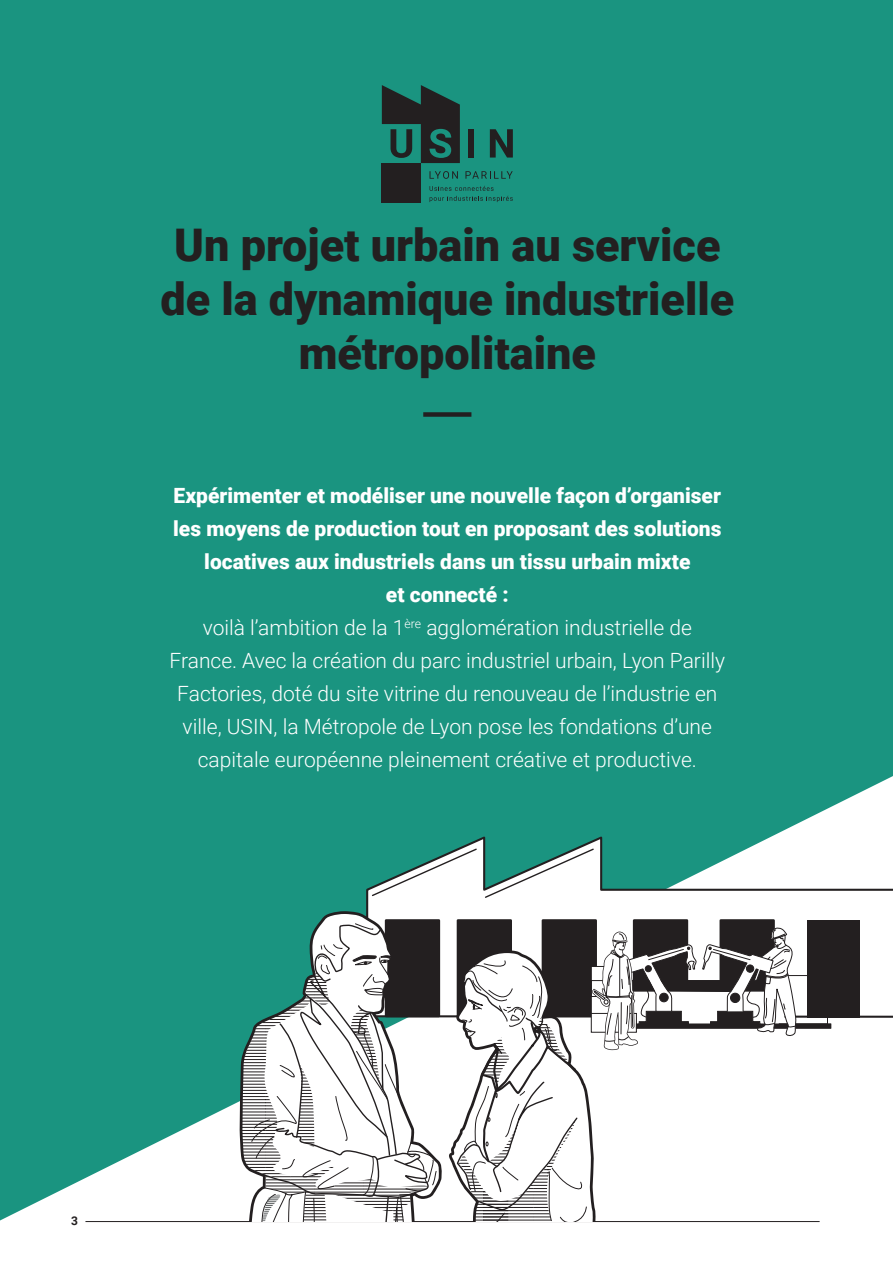
<style>
.page{position:relative;width:893px;height:1263px;background:#fff}
.page>*{position:absolute;margin:0;border:0;box-sizing:border-box;transform-origin:0 0}
.t1{font:900 45px/54px "Roboto";color:#231f20;text-align:center}
.t2{font:300 21px/33px "Roboto";color:#fff;text-align:center}
.t3{font:900 21px/33px "Roboto";color:#fff;text-align:center}
.t4{font:700 12px "Roboto";color:#231f20}
</style>
<div class="page">
<hr style="left:85px;top:1221px;width:735px;height:1px;background:#231f20">
<div style="left:0;top:0;width:893px;height:1220px;background:#1a9480"></div>
<div style="left:423px;top:412px;width:48px;height:5px;background:#231f20"></div>
<div style="left:382px;top:163px;width:39px;height:39px;background:#231f20"></div>
<svg style="left:429px;top:171px;width:29px;height:8px"></svg>
<svg style="left:465px;top:171px;width:48px;height:8px"></svg>
<svg style="left:430px;top:186px;width:83px;height:16px"></svg>
<div style="left:468px;top:129px;width:6px;height:29px;background:#231f20"></div>
<svg style="left:490px;top:129px;width:23px;height:29px"></svg>
<svg style="left:382px;top:85px;width:78px;height:78px;background:#1f4a43"></svg>
<svg style="left:365px;top:834px;width:528px;height:185px"></svg>
<div style="left:807px;top:920px;width:53px;height:97px;background:#231f20"></div>
<svg style="left:226px;top:911px;width:15px;height:309px;fill:#1a9480"></svg>
<svg style="left:241px;top:847px;width:590px;height:374px"></svg>
<p class="t1" style="left:160px;top:216px;width:575px">Un projet urbain au service de la dynamique industrielle métropolitaine</p>
<p class="t3" style="left:173px;top:478px;width:550px">Expérimenter et modéliser une nouvelle façon d’organiser les moyens de production tout en proposant des solutions locatives aux industriels dans un tissu urbain mixte<br>et connecté :</p>
<p class="t2" style="left:170px;top:610px;width:557px">voilà l’ambition de la 1<sup>ère</sup> agglomération industrielle de France. Avec la création du parc industriel urbain, Lyon Parilly Factories, doté du site vitrine du renouveau de l’industrie en ville, USIN, la Métropole de Lyon pose les fondations d’une capitale européenne pleinement créative et productive.</p>
<p class="t4" style="left:71px;top:1213px;width:8px">3</p>
</div>
